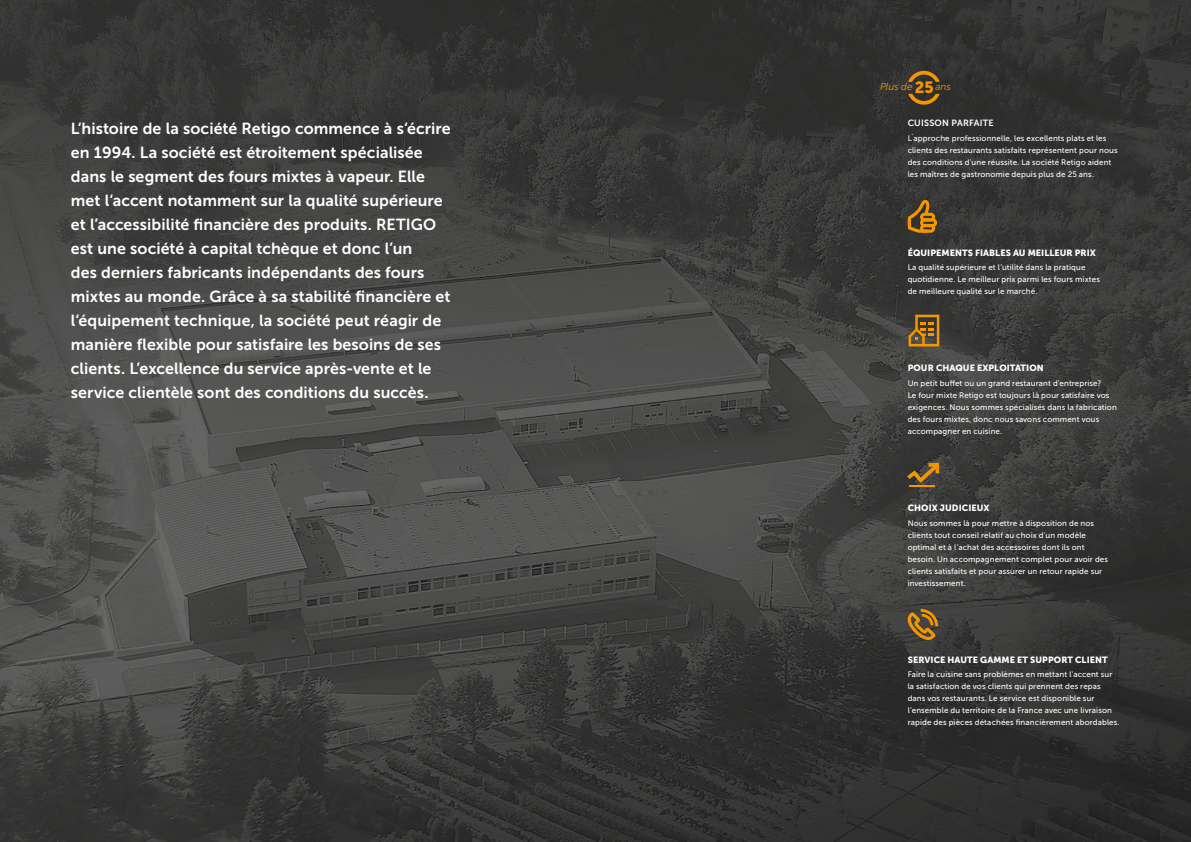
<style>
.page{position:relative;width:1191px;height:842px;background:#fff}
.page>*{position:absolute;margin:0;border:0;box-sizing:border-box;transform-origin:0 0}
.t1{font:16px/24px "Museo Sans 700";letter-spacing:.005em;color:#fff}
.t2{font:italic 10px "Museo Sans 300";letter-spacing:-.005em;color:#f49600}
.t3{font:9px "Museo Sans 900";letter-spacing:.005em;color:#fff}
.t4{font:9px "Museo Sans 700";letter-spacing:.025em;color:#fff}
.t5{font:8px/12px "Museo Sans 500";letter-spacing:.015em;color:#fff}
.s1{font-family:"Museo Sans 900";font-style:normal;font-size:16.3px}
</style>
<div class="page">
<img style="left:0;top:0;width:1191px;height:842px">
<svg style="left:908px;top:200px;width:29px;height:33px"></svg>
<svg style="left:908px;top:315px;width:31px;height:31px"></svg>
<svg style="left:907px;top:463px;width:32px;height:20px"></svg>
<hr style="left:909px;top:485px;width:26px;height:2px;background:#f49600">
<svg style="left:907px;top:609px;width:31px;height:31px"></svg>
<svg style="left:908px;top:94px;width:31px;height:11px"></svg>
<svg style="left:908px;top:71px;width:31px;height:11px"></svg>
<p class="t2" style="left:880px;top:81px;width:72px">Plus de <span class="s1">25</span> ans</p>
<p class="t1" style="left:71px;top:116px;width:381px">L‘histoire de la société Retigo commence à s‘écrire en 1994. La société est étroitement spécialisée dans le segment des fours mixtes à vapeur. Elle met l‘accent notamment sur la qualité supérieure et l’accessibilité financière des produits. RETIGO est une société à capital tchèque et donc l’un<br>des derniers fabricants indépendants des fours mixtes au monde. Grâce à sa stabilité financière et l‘équipement technique, la société peut réagir de manière flexible pour satisfaire les besoins de ses clients. L’excellence du service après-vente et le service clientèle sont des conditions du succès.</p>
<p class="t4" style="left:907px;top:118px;width:87px">CUISSON PARFAITE</p>
<p class="t5" style="left:907px;top:132px;width:211px">L´approche professionnelle, les excellents plats et les clients des restaurants satisfaits représentent pour nous des conditions d'une réussite. La société Retigo aident les maîtres de gastronomie depuis plus de 25 ans.</p>
<p class="t3" style="left:907px;top:247px;width:190px">ÉQUIPEMENTS FIABLES AU MEILLEUR PRIX</p>
<p class="t5" style="left:907px;top:262px;width:194px">La qualité supérieure et l’utilité dans la pratique quotidienne. Le meilleur prix parmi les fours mixtes de meilleure qualité sur le marché.</p>
<p class="t3" style="left:907px;top:363px;width:138px">POUR CHAQUE EXPLOITATION</p>
<p class="t5" style="left:907px;top:377px;width:211px">Un petit buffet ou un grand restaurant d'entreprise?<br>Le four mixte Retigo est toujours là pour satisfaire vos exigences. Nous sommes spécialisés dans la fabrication des fours mixtes, donc nous savons comment vous accompagner en cuisine.</p>
<p class="t3" style="left:907px;top:503px;width:83px">CHOIX JUDICIEUX</p>
<p class="t5" style="left:907px;top:517px;width:202px">Nous sommes là pour mettre à disposition de nos clients tout conseil relatif au choix d'un modèle optimal et à l’achat des accessoires dont ils ont besoin. Un accompagnement complet pour avoir des clients satisfaits et pour assurer un retour rapide sur investissement.</p>
<p class="t3" style="left:907px;top:654px;width:201px">SERVICE HAUTE GAMME ET SUPPORT CLIENT</p>
<p class="t5" style="left:907px;top:669px;width:213px">Faire la cuisine sans problèmes en mettant l'accent sur la satisfaction de vos clients qui prennent des repas dans vos restaurants. Le service est disponible sur l’ensemble du territoire de la France avec une livraison rapide des pièces détachées financièrement abordables.</p>
</div>
